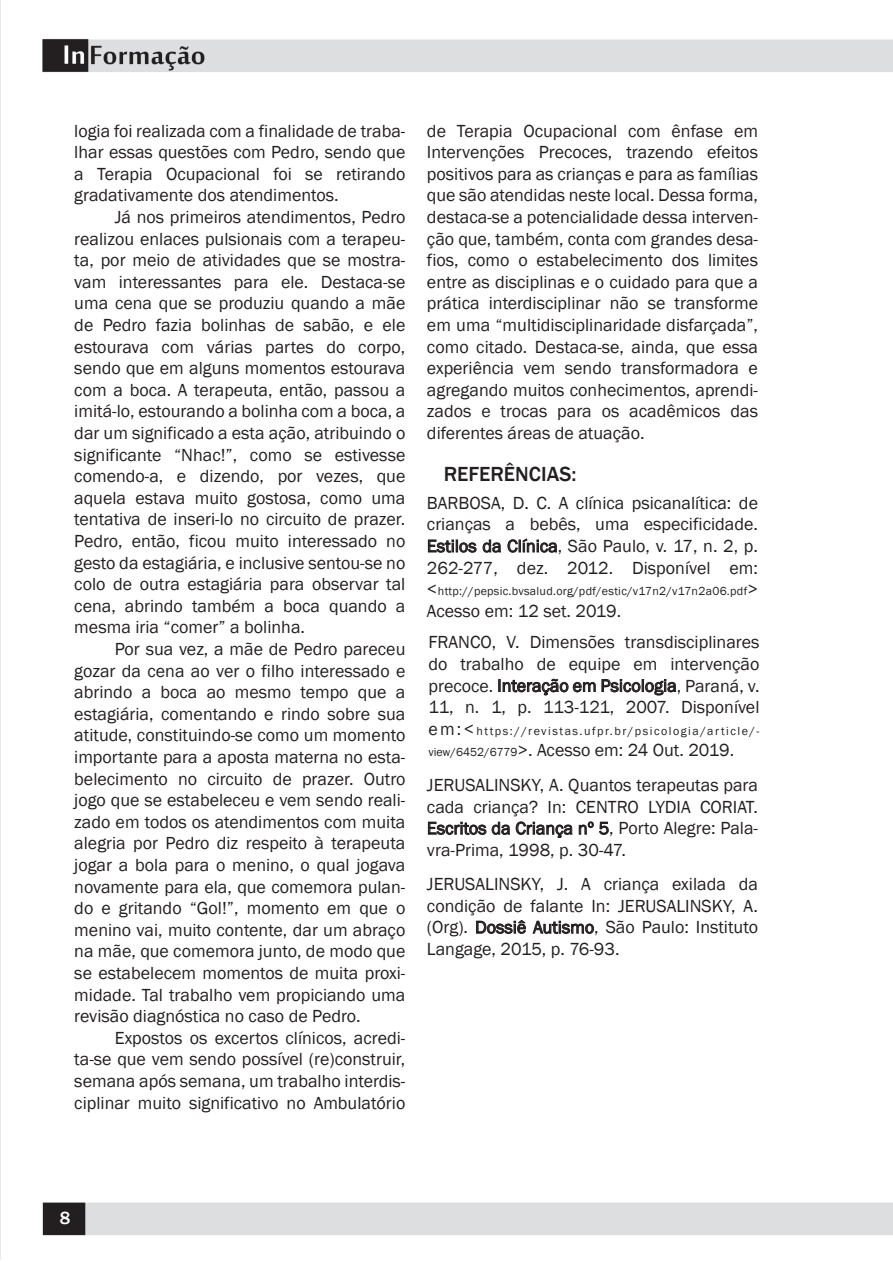
<style>
.page{position:relative;width:893px;height:1262px;background:#fff}
.page>*{position:absolute;margin:0;border:0;box-sizing:border-box;transform-origin:0 0}
.t1{font:500 21px "Franklin Gothic";color:#231f20}
.t2{font:18px/21.6px "Franklin Gothic";color:#231f20;text-align:justify}
.t3{font:500 18px "Franklin Gothic";color:#fff}
.t4{font:12px "Franklin Gothic";letter-spacing:.025em;color:#231f20}
.t5{font:12px "Franklin Gothic";letter-spacing:.125em;color:#231f20}
.s1{font-size:18px}
.s2{font-size:12px}
</style>
<div class="page">
<img style="left:0;top:0;width:893px;height:1260px">
<svg style="left:428px;top:540px;width:48px;height:13px"></svg>
<svg style="left:483px;top:540px;width:18px;height:13px"></svg>
<svg style="left:508px;top:539px;width:49px;height:14px"></svg>
<svg style="left:428px;top:822px;width:58px;height:13px"></svg>
<svg style="left:492px;top:822px;width:18px;height:13px"></svg>
<svg style="left:516px;top:822px;width:56px;height:16px"></svg>
<svg style="left:579px;top:822px;width:30px;height:13px"></svg>
<svg style="left:476px;top:920px;width:50px;height:14px"></svg>
<svg style="left:533px;top:921px;width:61px;height:13px"></svg>
<svg style="left:498px;top:679px;width:98px;height:16px"></svg>
<svg style="left:602px;top:679px;width:74px;height:16px"></svg>
<p class="t2" style="left:74px;top:120px;width:333px">logia foi realizada com a finalidade de traba&shy;lhar essas questões com Pedro, sendo que a Terapia Ocupacional foi se retirando gradativamente dos atendimentos.</p>
<p class="t2" style="left:74px;top:207px;width:333px;text-indent:40px">Já nos primeiros atendimentos, Pedro realizou enlaces pulsionais com a terapeu&shy;ta, por meio de atividades que se mostra&shy;vam interessantes para ele. Destaca-se uma cena que se produziu quando a mãe de Pedro fazia bolinhas de sabão, e ele estourava com várias partes do corpo, sendo que em alguns momentos estourava com a boca. A terapeuta, então, passou a imitá-lo, estourando a bolinha com a boca, a dar um significado a esta ação, atribuindo o significante “Nhac!”, como se estivesse comendo-a, e dizendo, por vezes, que aquela estava muito gostosa, como uma tentativa de inseri-lo no circuito de prazer.<br>Pedro, então, ficou muito interessado no gesto da estagiária, e inclusive sentou-se no colo de outra estagiária para observar tal cena, abrindo também a boca quando a mesma iria “comer” a bolinha.</p>
<p class="t2" style="left:74px;top:639px;width:333px;text-indent:40px">Por sua vez, a mãe de Pedro pareceu gozar da cena ao ver o filho interessado e abrindo a boca ao mesmo tempo que a estagiária, comentando e rindo sobre sua atitude, constituindo-se como um momento importante para a aposta materna no esta&shy;belecimento no circuito de prazer. Outro jogo que se estabeleceu e vem sendo reali&shy;zado em todos os atendimentos com muita alegria por Pedro diz respeito à terapeuta jogar a bola para o menino, o qual jogava novamente para ela, que comemora pulan&shy;do e gritando “Gol!”, momento em que o menino vai, muito contente, dar um abraço na mãe, que comemora junto, de modo que se estabelecem momentos de muita proxi&shy;midade. Tal trabalho vem propiciando uma revisão diagnóstica no caso de Pedro.</p>
<p class="t2" style="left:74px;top:1027px;width:333px;text-indent:40px">Expostos os excertos clínicos, acredi&shy;ta-se que vem sendo possível (re)construir, semana após semana, um trabalho interdis&shy;ciplinar muito significativo no Ambulatório</p>
<p class="t2" style="left:427px;top:120px;width:333px">de Terapia Ocupacional com ênfase em Intervenções Precoces, trazendo efeitos positivos para as crianças e para as famílias que são atendidas neste local. Dessa forma, destaca-se a potencialidade dessa interven&shy;ção que, também, conta com grandes desa&shy;fios, como o estabelecimento dos limites entre as disciplinas e o cuidado para que a prática interdisciplinar não se transforme em uma “multidisciplinaridade disfarçada”, como citado. Destaca-se, ainda, que essa experiência vem sendo transformadora e agregando muitos conhecimentos, aprendi&shy;zados e trocas para os acadêmicos das diferentes áreas de atuação.</p>
<p class="t1" style="left:444px;top:461px;width:134px">REFERÊNCIAS:</p>
<p class="t2" style="left:427px;top:492px;width:333px">BARBOSA, D. C. A clínica psicanalítica: de crianças a bebês, uma especificidade.<br>Estilos da Clínica, São Paulo, v. 17, n. 2, p.<br>262-277, dez. 2012. Disponível em:</p>
<p class="t4" style="left:427px;top:584px;width:333px"><span class="s1">&lt;</span>http://pepsic.bvsalud.org/pdf/estic/v17n2/v17n2a06.pdf<span class="s1">&gt;</span></p>
<p class="t2" style="left:427px;top:600px;width:196px">Acesso em: 12 set. 2019.</p>
<p class="t2" style="left:428px;top:632px;width:333px">FRANCO, V. Dimensões transdisciplinares do trabalho de equipe em intervenção precoce. Interação em Psicologia, Paraná, v.<br>11, n. 1, p. 113-121, 2007. Disponível</p>
<p class="t5" style="left:428px;top:723px;width:333px"><span class="s1">em:&lt;</span>https://revistas.ufpr.br/psicologia/article/-</p>
<p class="t2" style="left:428px;top:740px;width:307px"><span class="s2">view/6452/6779</span>&gt;. Acesso em: 24 Out. 2019.</p>
<p class="t2" style="left:427px;top:775px;width:333px">JERUSALINSKY, A. Quantos terapeutas para cada criança? In: CENTRO LYDIA CORIAT.<br>Escritos da Criança nº 5, Porto Alegre: Pala&shy;vra-Prima, 1998, p. 30-47.</p>
<p class="t2" style="left:427px;top:874px;width:333px">JERUSALINSKY, J. A criança exilada da condição de falante In: JERUSALINSKY, A. (Org). Dossiê Autismo, São Paulo: Instituto Langage, 2015, p. 76-93.</p>
<p class="t3" style="left:60px;top:1206px;width:12px">8</p>
</div>
